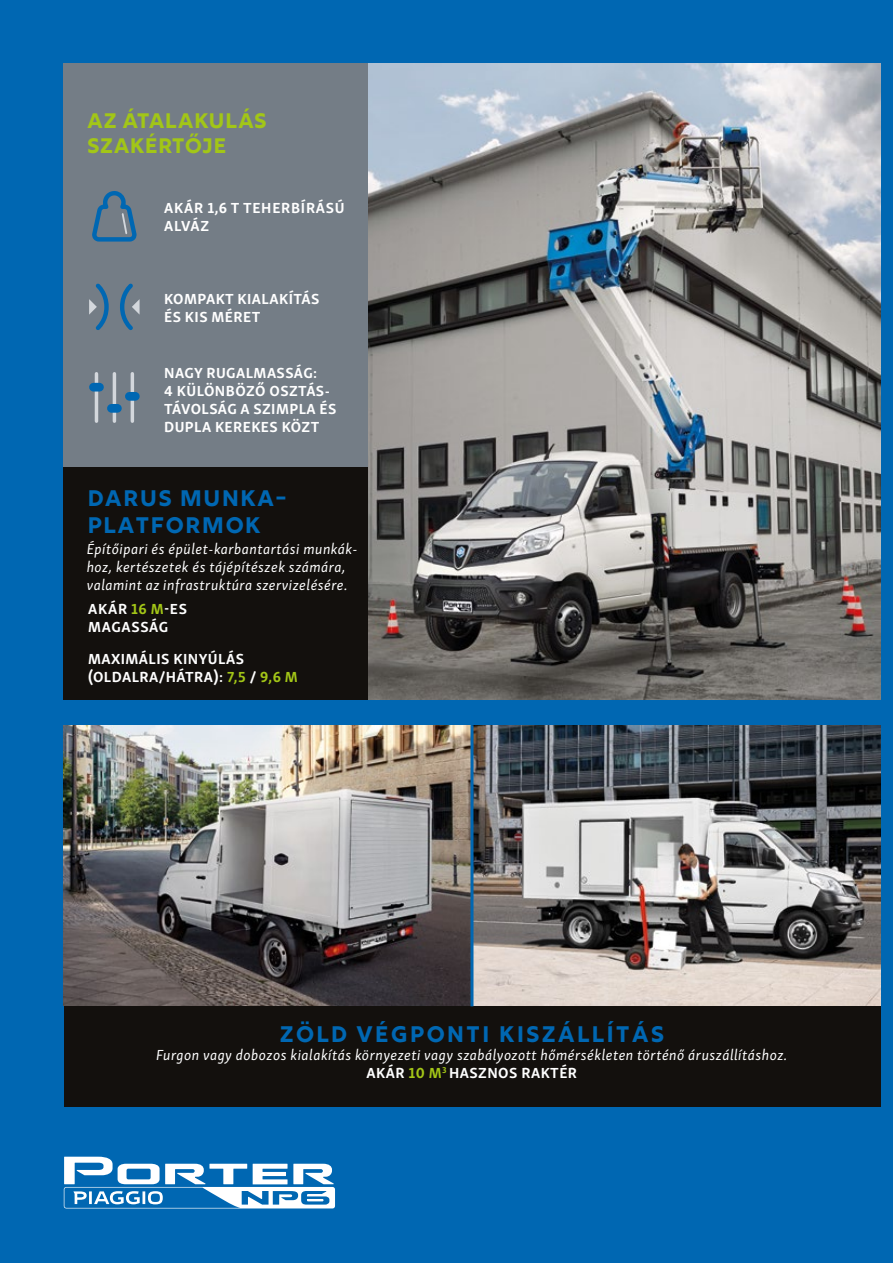
<style>
.page{position:relative;width:893px;height:1263px;background:#0067b2}
.page>*{position:absolute;margin:0;border:0;box-sizing:border-box;transform-origin:0 0}
.t1{font:22.5px "Rig Bold Face";letter-spacing:.055em;color:#0067b2}
.t2{font:22.5px/27px "Rig Bold Face";letter-spacing:.02em;color:#0067b2}
.t3{font:21px/25.2px "Rig Bold Face";letter-spacing:-.02em;color:#a2c617}
._04_Kenyér{font:italic 15px/18px "Skolar Sans PE";letter-spacing:.03em;color:#fff}
._04_Kenyér-2{font:700 15px/18px "Skolar Sans PE";letter-spacing:.03em;color:#fff}
._04_Kenyér-3{font:700 15px/18px "Skolar Sans PE";letter-spacing:.05em;color:#fff}
.s1{color:#a3c617}
</style>
<div class="page">
<img style="left:368px;top:64px;width:512px;height:636px">
<img style="left:473px;top:725px;width:407px;height:281px">
<img style="left:64px;top:725px;width:406px;height:281px">
<div style="left:64px;top:467px;width:304px;height:233px;background:#13100d"></div>
<div style="left:64px;top:1006px;width:816px;height:101px;background:#13100d"></div>
<div style="left:64px;top:64px;width:304px;height:403px;background:#747d86"></div>
<svg style="left:92px;top:191px;width:45px;height:51px"></svg>
<svg style="left:120px;top:283px;width:20px;height:47px"></svg>
<svg style="left:89px;top:283px;width:20px;height:47px"></svg>
<hr style="left:95px;top:374px;width:3px;height:47px;background:#d3d7dc">
<hr style="left:113px;top:374px;width:3px;height:47px;background:#d3d7dc">
<hr style="left:131px;top:374px;width:3px;height:47px;background:#d3d7dc">
<div style="left:93px;top:383px;width:6px;height:8px;background:#0067b2"></div>
<div style="left:111px;top:404px;width:6px;height:9px;background:#0067b2"></div>
<div style="left:129px;top:392px;width:6px;height:9px;background:#0067b2"></div>
<svg style="left:64px;top:1157px;width:271px;height:51px"></svg>
<p class="t3" style="left:87px;top:110px;width:182px">AZ ÁTALAKULÁS<br>SZAKÉRTŐJE</p>
<p class="_04_Kenyér-3" style="left:164px;top:197px;width:182px">AKÁR 1,6 T TEHERBÍRÁSÚ<br>ALVÁZ</p>
<p class="_04_Kenyér-2" style="left:164px;top:288px;width:157px">KOMPAKT KIALAKÍTÁS<br>ÉS KIS MÉRET</p>
<p class="_04_Kenyér-2" style="left:164px;top:362px;width:155px">NAGY RUGALMASSÁG:</p>
<p class="_04_Kenyér-2" style="left:164px;top:380px;width:174px">4 KÜLÖNBÖZŐ OSZTÁS-<br>TÁVOLSÁG A SZIMPLA ÉS<br>DUPLA KEREKES KÖZT</p>
<p class="t2" style="left:87px;top:486px;width:201px">DARUS MUNKA-<br>PLATFORMOK</p>
<p class="_04_Kenyér" style="left:87px;top:539px;width:272px">Építőipari és épület-karbantartási munkák&shy;hoz, kertészetek és tájépítészek számára, valamint az infrastruktúra szervizelésére.</p>
<p class="_04_Kenyér-3" style="left:88px;top:599px;width:100px">AKÁR <span class="s1">16 M</span>-ES<br>MAGASSÁG</p>
<p class="_04_Kenyér-2" style="left:88px;top:648px;width:157px">MAXIMÁLIS KINYÚLÁS</p>
<p class="_04_Kenyér-2" style="left:88px;top:666px;width:211px">(OLDALRA/HÁTRA): <span class="s1">7,5</span> / <span class="s1">9,6 M</span></p>
<p class="t1" style="left:279px;top:1020px;width:387px">ZÖLD VÉGPONTI KISZÁLLÍTÁS</p>
<p class="_04_Kenyér" style="left:156px;top:1045px;width:633px">Furgon vagy dobozos kialakítás környezeti vagy szabályozott hőmérsékleten történő áruszállításhoz.</p>
<p class="_04_Kenyér-2" style="left:366px;top:1062px;width:212px">AKÁR <span class="s1">10 M</span><sup>3</sup> HASZNOS RAKTÉR</p>
</div>
